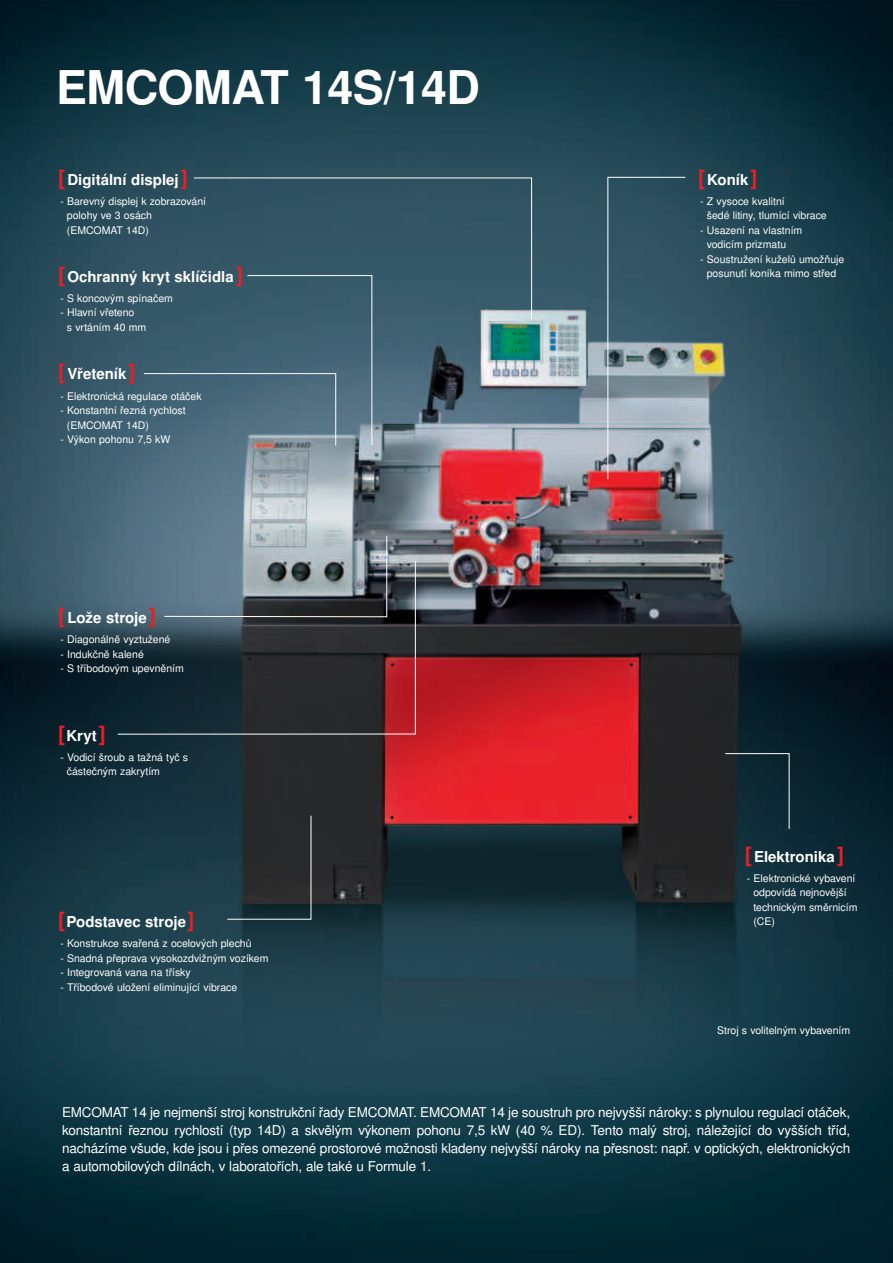
<style>
.page{position:relative;width:893px;height:1263px;background:#fff}
.page>*{position:absolute;margin:0;border:0;box-sizing:border-box;transform-origin:0 0}
.t1{font:700 46.5px "Nimbus San LCE";letter-spacing:-.01em;color:#fff}
.t2{font:700 15px "Nimbus San LCE";color:#fff}
.t3{font:13.5px/18px "Nimbus San LCE";letter-spacing:-.01em;color:#fff;text-align:justify}
.t4{font:10.5px/14.4px "Nimbus San LCE";color:#fff}
.s1{font-size:21px;color:#ee1d23}
</style>
<div class="page">
<img style="left:0;top:1px;width:893px;height:1262px">
<svg style="left:193px;top:177px;width:339px;height:143px;background:#375868"></svg>
<svg style="left:607px;top:177px;width:79px;height:303px;background:#627784"></svg>
<svg style="left:725px;top:753px;width:65px;height:76px;background:#172d37"></svg>
<svg style="left:143px;top:275px;width:229px;height:171px;background:#466677"></svg>
<svg style="left:164px;top:535px;width:223px;height:26px;background:#8e9faa"></svg>
<svg style="left:117px;top:561px;width:299px;height:174px;background:#3c424a"></svg>
<svg style="left:227px;top:815px;width:85px;height:105px;background:#283134"></svg>
<h1 class="t1" style="left:56px;top:70px;width:425px">EMCOMAT 14S/14D</h1>
<h2 class="t2" style="left:58px;top:174px;width:131px"><span class="s1">[</span> Digitální displej<span class="s1">]</span></h2>
<p class="t4" style="left:67px;top:195px;width:141px;text-indent:-6px">- Barevný displej k zobrazování polohy ve 3 osách (EMCOMAT 14D)</p>
<h2 class="t2" style="left:58px;top:271px;width:186px"><span class="s1">[</span>Ochranný kryt sklíčidla <span class="s1">]</span></h2>
<p class="t4" style="left:60px;top:292px;width:114px">- S koncovým spínačem</p>
<p class="t4" style="left:67px;top:307px;width:81px;text-indent:-6px">- Hlavní vřeteno<br>s vrtáním 40 mm</p>
<h2 class="t2" style="left:58px;top:368px;width:79px"><span class="s1">[</span>Vřeteník <span class="s1">]</span></h2>
<p class="t4" style="left:60px;top:390px;width:143px">- Elektronická regulace otáček</p>
<p class="t4" style="left:67px;top:404px;width:120px;text-indent:-6px">- Konstantní řezná rychlost (EMCOMAT 14D)</p>
<p class="t4" style="left:60px;top:433px;width:111px">- Výkon pohonu 7,5 kW</p>
<h2 class="t2" style="left:58px;top:612px;width:99px"><span class="s1">[</span>Lože stroje <span class="s1">]</span></h2>
<p class="t4" style="left:60px;top:633px;width:112px">- Diagonálně vyztužené</p>
<p class="t4" style="left:60px;top:648px;width:85px">- Indukčně kalené</p>
<p class="t4" style="left:60px;top:662px;width:125px">- S tříbodovým upevněním</p>
<h2 class="t2" style="left:58px;top:730px;width:49px"><span class="s1">[</span>Kryt<span class="s1">]</span></h2>
<p class="t4" style="left:67px;top:751px;width:123px;text-indent:-6px">- Vodicí šroub a tažná tyč s částečným zakrytím</p>
<h2 class="t2" style="left:698px;top:174px;width:61px"><span class="s1">[</span> Koník <span class="s1">]</span></h2>
<p class="t4" style="left:707px;top:195px;width:122px;text-indent:-6px">- Z vysoce kvalitní<br>šedé litiny, tlumící vibrace</p>
<p class="t4" style="left:707px;top:224px;width:97px;text-indent:-6px">- Usazení na vlastním vodicím prizmatu</p>
<p class="t4" style="left:700px;top:253px;width:146px;text-align:center">- Soustružení kuželů umožňuje posunutí koníka mimo střed</p>
<h2 class="t2" style="left:745px;top:851px;width:101px"><span class="s1">[</span>Elektronika <span class="s1">]</span></h2>
<p class="t4" style="left:753px;top:872px;width:105px;text-indent:-6px">- Elektronické vybavení odpovídá nejnovější technickým směrnicím</p>
<h2 class="t2" style="left:58px;top:916px;width:138px"><span class="s1">[</span>Podstavec stroje<span class="s1">]</span></h2>
<p class="t4" style="left:753px;top:915px;width:23px">(CE)</p>
<p class="t4" style="left:60px;top:937px;width:193px">- Konstrukce svařená z ocelových plechů</p>
<p class="t4" style="left:60px;top:952px;width:210px">- Snadná přeprava vysokozdvižným vozíkem</p>
<p class="t4" style="left:60px;top:966px;width:132px">- Integrovaná vana na třísky</p>
<p class="t4" style="left:60px;top:981px;width:178px">- Tříbodové uložení eliminující vibrace</p>
<p class="t4" style="left:717px;top:1024px;width:134px">Stroj s volitelným vybavením</p>
<p class="t3" style="left:62px;top:1105px;width:790px">EMCOMAT 14 je nejmenší stroj konstrukční řady EMCOMAT. EMCOMAT 14 je soustruh pro nejvyšší nároky: s plynulou regulací otáček, konstantní řeznou rychlostí (typ 14D) a skvělým výkonem pohonu 7,5 kW (40 % ED). Tento malý stroj, náležející do vyšších tříd, nacházíme všude, kde jsou i přes omezené prostorové možnosti kladeny nejvyšší nároky na přesnost: např. v optických, elektronických a automobilových dílnách, v laboratořích, ale také u Formule 1.</p>
</div>
